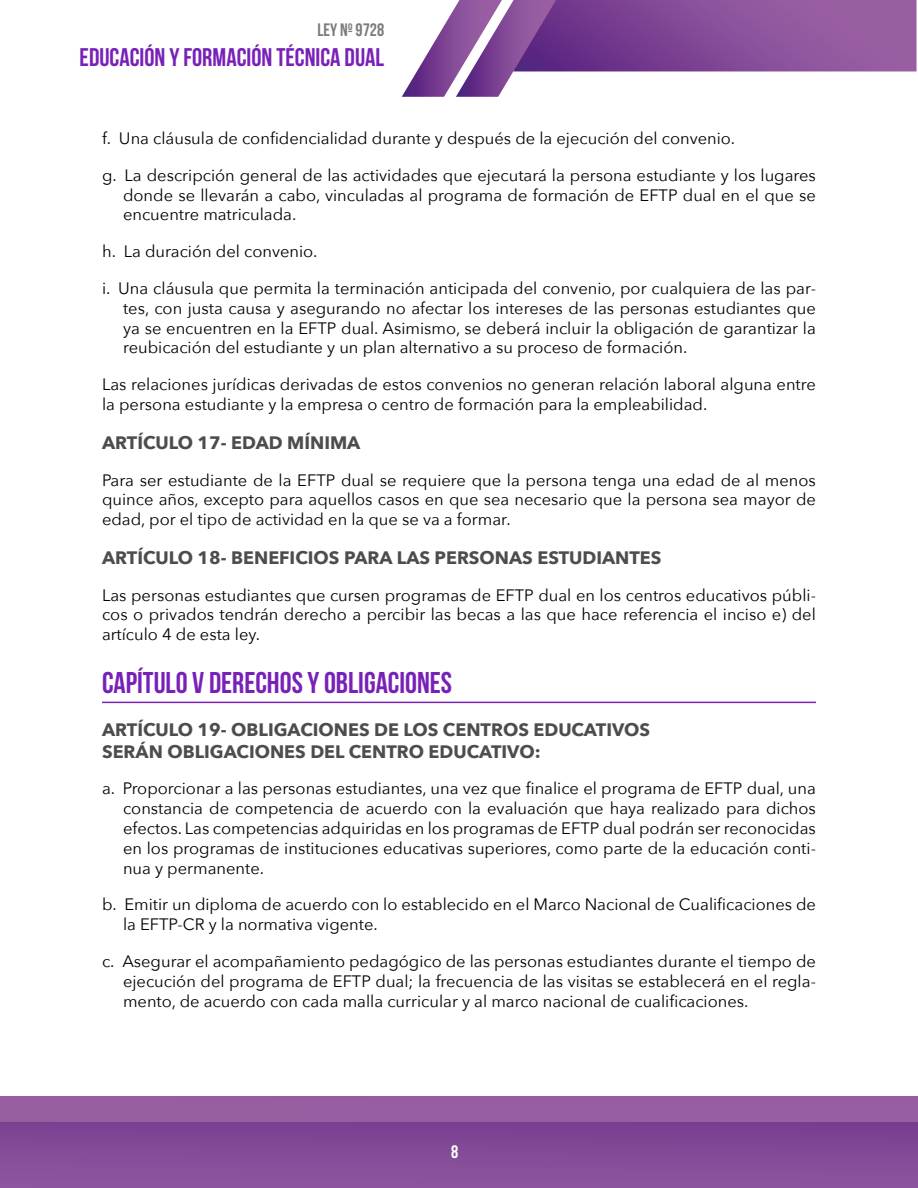
<style>
.page{position:relative;width:918px;height:1188px;background:#fff}
.page>*{position:absolute;margin:0;border:0;box-sizing:border-box;transform-origin:0 0}
.tituloCapítulos{font:700 30px "Bebas Neue";color:#7821b8}
.t1{font:700 25.5px "Bebas Neue";color:#7821b8}
.articulos{font:700 18px/21.6px "Avenir Next";color:#4d4d4d}
.t2{font:700 18px "Bebas Neue";color:#7c7b7b}
.t3{font:700 18px "Bebas Neue";color:#fff}
.textBase{font:16.5px/19.8px "Avenir Next";color:#000;text-align:justify}
</style>
<div class="page">
<div style="left:0;top:1097px;width:917px;height:91px;background:#995da2"></div>
<div style="left:0;top:1122px;width:918px;height:66px;background:#844c98"></div>
<svg style="left:402px;top:0;width:515px;height:97px"></svg>
<hr style="left:102px;top:702px;width:714px;height:1px;background:#7821b8">
<p class="t2" style="left:317px;top:20px;width:68px">LEY Nº 9728</p>
<h2 class="t1" style="left:80px;top:44px;width:306px">EDUCACIÓN Y FORMACIÓN TÉCNICA DUAL</h2>
<p class="textBase" style="left:102px;top:128px;width:635px">f. Una cláusula de confidencialidad durante y después de la ejecución del convenio.</p>
<p class="textBase" style="left:123px;top:165px;width:694px;text-indent:-21px">g. La descripción general de las actividades que ejecutará la persona estudiante y los lugares donde se llevarán a cabo, vinculadas al programa de formación de EFTP dual en el que se encuentre matriculada.</p>
<p class="textBase" style="left:102px;top:241px;width:217px">h. La duración del convenio.</p>
<p class="textBase" style="left:123px;top:278px;width:694px;text-indent:-21px">i. Una cláusula que permita la terminación anticipada del convenio, por cualquiera de las par&shy;tes, con justa causa y asegurando no afectar los intereses de las personas estudiantes que ya se encuentren en la EFTP dual. Asimismo, se deberá incluir la obligación de garantizar la reubicación del estudiante y un plan alternativo a su proceso de formación.</p>
<p class="textBase" style="left:102px;top:374px;width:715px">Las relaciones jurídicas derivadas de estos convenios no generan relación laboral alguna entre la persona estudiante y la empresa o centro de formación para la empleabilidad.</p>
<p class="articulos" style="left:102px;top:431px;width:260px">ARTÍCULO 17- EDAD MÍNIMA</p>
<p class="textBase" style="left:102px;top:469px;width:715px">Para ser estudiante de la EFTP dual se requiere que la persona tenga una edad de al menos quince años, excepto para aquellos casos en que sea necesario que la persona sea mayor de edad, por el tipo de actividad en la que se va a formar.</p>
<p class="articulos" style="left:102px;top:546px;width:561px">ARTÍCULO 18- BENEFICIOS PARA LAS PERSONAS ESTUDIANTES</p>
<p class="textBase" style="left:102px;top:584px;width:715px">Las personas estudiantes que cursen programas de EFTP dual en los centros educativos públi&shy;cos o privados tendrán derecho a percibir las becas a las que hace referencia el inciso e) del artículo 4 de esta ley.</p>
<p class="tituloCapítulos" style="left:102px;top:666px;width:352px">CAPÍTULO V DERECHOS Y OBLIGACIONES</p>
<p class="articulos" style="left:102px;top:719px;width:550px">ARTÍCULO 19- OBLIGACIONES DE LOS CENTROS EDUCATIVOS<br>SERÁN OBLIGACIONES DEL CENTRO EDUCATIVO:</p>
<p class="textBase" style="left:123px;top:778px;width:694px;text-indent:-21px">a. Proporcionar a las personas estudiantes, una vez que finalice el programa de EFTP dual, una constancia de competencia de acuerdo con la evaluación que haya realizado para dichos efectos. Las competencias adquiridas en los programas de EFTP dual podrán ser reconocidas en los programas de instituciones educativas superiores, como parte de la educación conti&shy;nua y permanente.</p>
<p class="textBase" style="left:123px;top:894px;width:694px;text-indent:-21px">b. Emitir un diploma de acuerdo con lo establecido en el Marco Nacional de Cualificaciones de la EFTP-CR y la normativa vigente.</p>
<p class="textBase" style="left:123px;top:951px;width:694px;text-indent:-21px">c. Asegurar el acompañamiento pedagógico de las personas estudiantes durante el tiempo de ejecución del programa de EFTP dual; la frecuencia de las visitas se establecerá en el regla&shy;mento, de acuerdo con cada malla curricular y al marco nacional de cualificaciones.</p>
<p class="t3" style="left:451px;top:1141px;width:9px">8</p>
</div>
